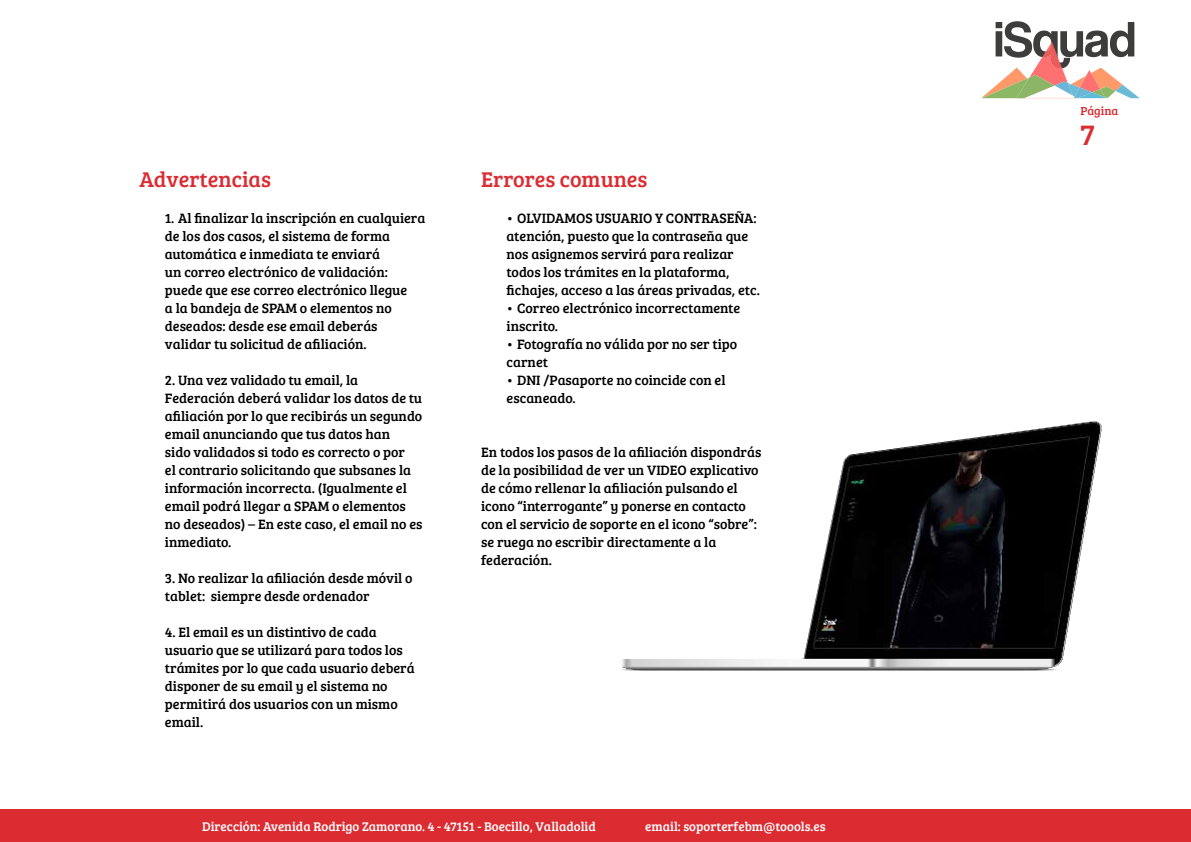
<style>
.page{position:relative;width:1191px;height:842px;background:#fff}
.page>*{position:absolute;margin:0;border:0;box-sizing:border-box;transform-origin:0 0}
.t1{font:30px "Bree Serif";color:#db2c32}
.t2{font:22px "Bree Serif";color:#db2c32}
.t3{font:14px/18px "Bree Serif";color:#000}
.t4{font:13px "Bree Serif";color:#fff}
.t5{font:12px "Bree Serif";color:#db2c32}
</style>
<div class="page">
<svg style="left:981px;top:21px;width:158px;height:77px"></svg>
<div style="left:0;top:809px;width:1191px;height:33px;background:#db2c32"></div>
<img style="left:621px;top:421px;width:481px;height:250px">
<h2 class="t2" style="left:139px;top:163px;width:133px">Advertencias</h2>
<p class="t3" style="left:165px;top:208px;width:262px">1. Al finalizar la inscripción en cualquiera de los dos casos, el sistema de forma automática e inmediata te enviará<br>un correo electrónico de validación: puede que ese correo electrónico llegue<br>a la bandeja de SPAM o elementos no deseados: desde ese email deberás validar tu solicitud de afiliación.</p>
<p class="t3" style="left:165px;top:370px;width:259px">2. Una vez validado tu email, la Federación deberá validar los datos de tu afiliación por lo que recibirás un segundo email anunciando que tus datos han<br>sido validados si todo es correcto o por<br>el contrario solicitando que subsanes la información incorrecta. (Igualmente el email podrá llegar a SPAM o elementos no deseados) – En este caso, el email no es inmediato.</p>
<p class="t3" style="left:165px;top:568px;width:249px">3. No realizar la afiliación desde móvil o tablet: siempre desde ordenador</p>
<p class="t3" style="left:165px;top:622px;width:251px">4. El email es un distintivo de cada usuario que se utilizará para todos los trámites por lo que cada usuario deberá disponer de su email y el sistema no permitirá dos usuarios con un mismo email.</p>
<h2 class="t2" style="left:481px;top:163px;width:168px">Errores comunes</h2>
<p class="t3" style="left:506px;top:208px;width:255px">• OLVIDAMOS USUARIO Y CONTRASEÑA: atención, puesto que la contraseña que nos asignemos servirá para realizar todos los trámites en la plataforma, fichajes, acceso a las áreas privadas, etc.</p>
<p class="t3" style="left:506px;top:298px;width:235px">• Correo electrónico incorrectamente inscrito.</p>
<p class="t3" style="left:506px;top:334px;width:232px">• Fotografía no válida por no ser tipo carnet</p>
<p class="t3" style="left:506px;top:370px;width:220px">• DNI /Pasaporte no coincide con el escaneado.</p>
<p class="t3" style="left:481px;top:442px;width:282px">En todos los pasos de la afiliación dispondrás de la posibilidad de ver un VIDEO explicativo de cómo rellenar la afiliación pulsando el icono “interrogante” y ponerse en contacto con el servicio de soporte en el icono “sobre”: se ruega no escribir directamente a la federación.</p>
<p class="t4" style="left:202px;top:817px;width:395px">Dirección: Avenida Rodrigo Zamorano. 4 - 47151 - Boecillo, Valladolid</p>
<p class="t4" style="left:645px;top:817px;width:182px">email: soporterfebm@toools.es</p>
<p class="t5" style="left:1080px;top:102px;width:39px">Página</p>
<h1 class="t1" style="left:1080px;top:113px;width:16px">7</h1>
</div>
